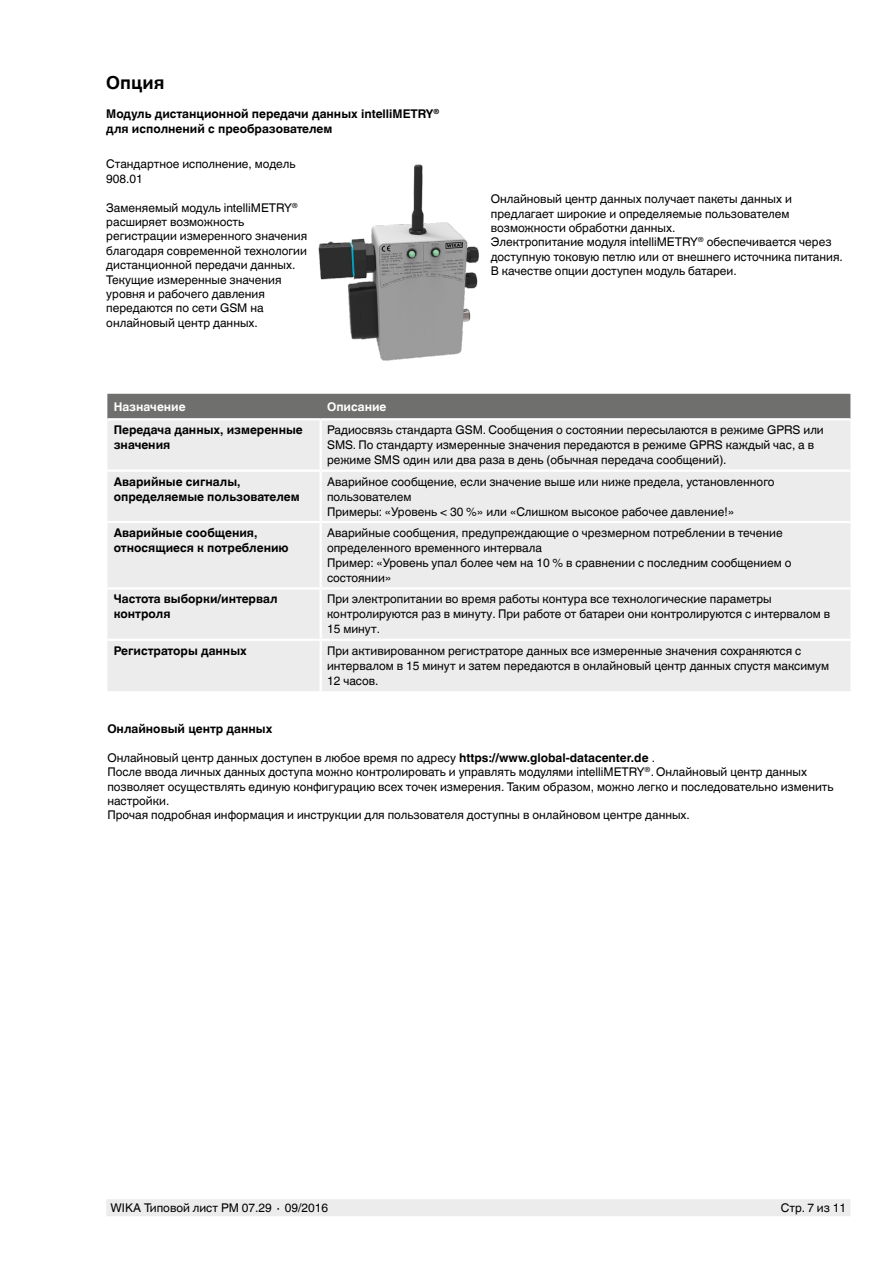
<style>
.page{position:relative;width:893px;height:1263px;background:#fff}
.page>*{position:absolute;margin:0;border:0;box-sizing:border-box;transform-origin:0 0}
.t1{font:700 18px "Helvetica World";color:#000}
.t2{font:12px/14.4px "Helvetica World";color:#000}
.t3{font:700 12px/15px "Helvetica World";color:#000}
.t4{font:700 12px "Helvetica World";color:#fff}
.s1{font-weight:700}
</style>
<div class="page">
<div style="left:106px;top:1199px;width:744px;height:17px;background:#ececed"></div>
<img style="left:318px;top:164px;width:161px;height:197px">
<div style="left:107px;top:394px;width:743px;height:24px;background:#6f6f6e"></div>
<div style="left:107px;top:420px;width:743px;height:271px;background:#ececed"></div>
<hr style="left:320px;top:420px;width:2px;height:49px;background:#fff">
<hr style="left:107px;top:469px;width:214px;height:3px;background:#fff">
<hr style="left:321px;top:469px;width:529px;height:3px;background:#fff">
<hr style="left:320px;top:472px;width:2px;height:49px;background:#fff">
<hr style="left:107px;top:521px;width:214px;height:2px;background:#fff">
<hr style="left:321px;top:521px;width:529px;height:2px;background:#fff">
<hr style="left:320px;top:523px;width:2px;height:64px;background:#fff">
<hr style="left:107px;top:587px;width:214px;height:2px;background:#fff">
<hr style="left:321px;top:587px;width:529px;height:2px;background:#fff">
<hr style="left:320px;top:589px;width:2px;height:50px;background:#fff">
<hr style="left:107px;top:639px;width:214px;height:2px;background:#fff">
<hr style="left:321px;top:639px;width:529px;height:2px;background:#fff">
<hr style="left:320px;top:641px;width:2px;height:50px;background:#fff">
<h1 class="t1" style="left:106px;top:73px;width:60px">Опция</h1>
<p class="t3" style="left:106px;top:107px;width:335px;line-height:14.4px">Модуль дистанционной передачи данных intelliMETRY<sup>® </sup>для исполнений с преобразователем</p>
<p class="t2" style="left:106px;top:157px;width:191px">Стандартное исполнение, модель<br>908.01</p>
<p class="t2" style="left:106px;top:200px;width:202px">Заменяемый модуль intelliMETRY<sup>® </sup>расширяет возможность регистрации измеренного значения благодаря современной технологии дистанционной передачи данных.<br>Текущие измеренные значения уровня и рабочего давления передаются по сети GSM на онлайновый центр данных.</p>
<p class="t2" style="left:491px;top:192px;width:354px">Онлайновый центр данных получает пакеты данных и предлагает широкие и определяемые пользователем возможности обработки данных.<br>Электропитание модуля intelliMETRY<sup>®</sup> обеспечивается через доступную токовую петлю или от внешнего источника питания.<br>В качестве опции доступен модуль батареи.</p>
<p class="t4" style="left:114px;top:400px;width:73px">Назначение</p>
<p class="t4" style="left:327px;top:400px;width:61px">Описание</p>
<p class="t3" style="left:114px;top:423px;width:191px">Передача данных, измеренные значения</p>
<p class="t2" style="left:327px;top:423px;width:498px;line-height:15px">Радиосвязь стандарта GSM. Сообщения о состоянии пересылаются в режиме GPRS или<br>SMS. По стандарту измеренные значения передаются в режиме GPRS каждый час, а в режиме SMS один или два раза в день (обычная передача сообщений).</p>
<p class="t3" style="left:114px;top:474px;width:187px">Аварийные сигналы, определяемые пользователем</p>
<p class="t2" style="left:327px;top:474px;width:449px;line-height:15px">Аварийное сообщение, если значение выше или ниже предела, установленного пользователем<br>Примеры: «Уровень &lt; 30 %» или «Слишком высокое рабочее давление!»</p>
<p class="t3" style="left:114px;top:525px;width:176px">Аварийные сообщения, относящиеся к потреблению</p>
<p class="t2" style="left:327px;top:525px;width:466px;line-height:15px">Аварийные сообщения, предупреждающие о чрезмерном потреблении в течение определенного временного интервала<br>Пример: «Уровень упал более чем на 10 % в сравнении с последним сообщением о состоянии»</p>
<p class="t3" style="left:114px;top:592px;width:165px">Частота выборки/интервал контроля</p>
<p class="t2" style="left:327px;top:592px;width:505px;line-height:15px">При электропитании во время работы контура все технологические параметры контролируются раз в минуту. При работе от батареи они контролируются с интервалом в<br>15 минут.</p>
<p class="t3" style="left:114px;top:643px;width:135px">Регистраторы данных</p>
<p class="t2" style="left:327px;top:643px;width:504px;line-height:15px">При активированном регистраторе данных все измеренные значения сохраняются с интервалом в 15 минут и затем передаются в онлайновый центр данных спустя максимум<br>12 часов.</p>
<p class="t3" style="left:107px;top:721px;width:167px">Онлайновый центр данных</p>
<p class="t2" style="left:107px;top:750px;width:728px">Онлайновый центр данных доступен в любое время по адресу <span class="s1">https://www.global-datacenter.de</span> .<br>После ввода личных данных доступа можно контролировать и управлять модулями intelliMETRY<sup>®</sup>. Онлайновый центр данных позволяет осуществлять единую конфигурацию всех точек измерения. Таким образом, можно легко и последовательно изменить настройки.<br>Прочая подробная информация и инструкции для пользователя доступны в онлайновом центре данных.</p>
<p class="t2" style="left:111px;top:1201px;width:219px">WIKA Типовой лист PM 07.29 ∙ 09/2016</p>
<p class="t2" style="left:781px;top:1201px;width:67px">Стр. 7 из 11</p>
</div>
